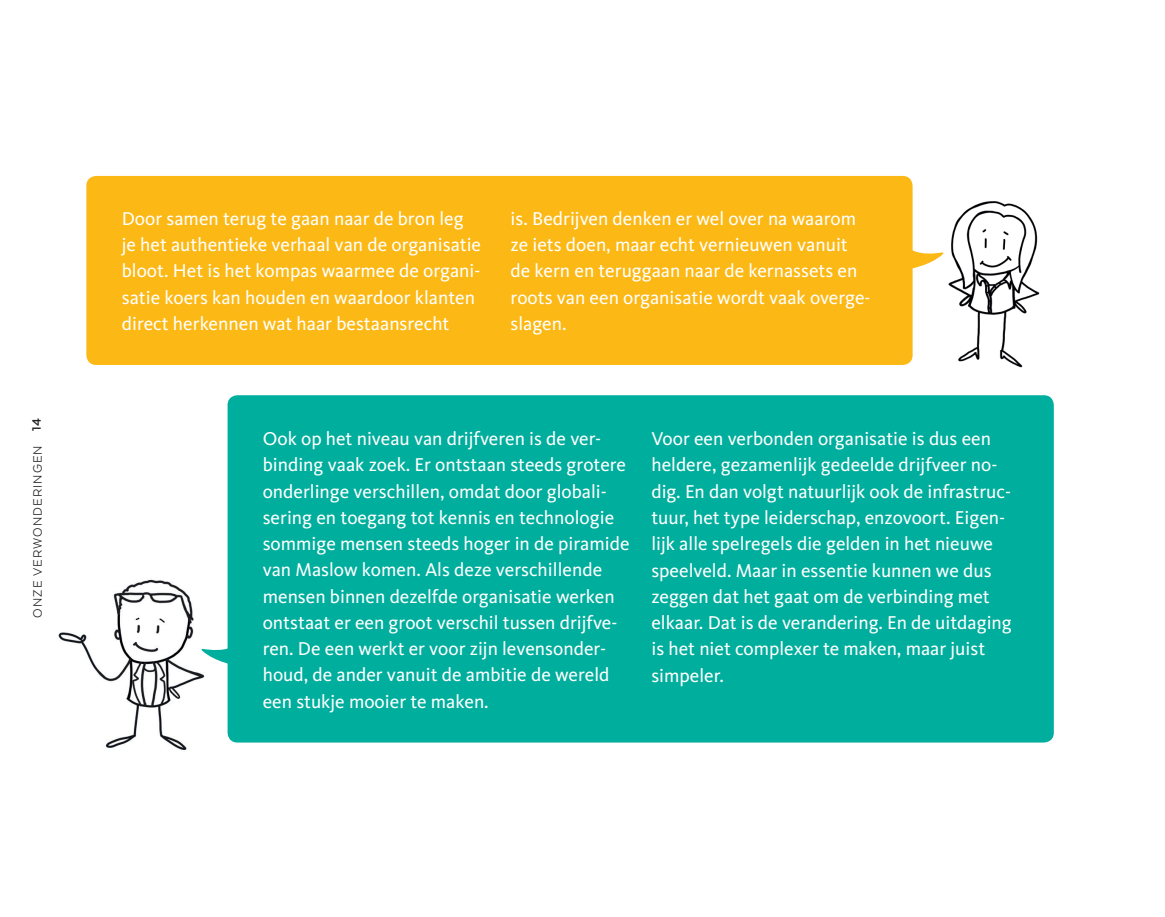
<style>
.page{position:relative;width:1165px;height:917px;background:#fff}
.page>*{position:absolute;margin:0;border:0;box-sizing:border-box;transform-origin:0 0}
.t1{font:19.25px/26.2px "Kievit";color:#fff}
.t2{font:14px "Texta";letter-spacing:.075em;color:#231f20}
.t3{font:700 14px "Texta";color:#231f20}
</style>
<div class="page">
<div style="left:228px;top:395px;width:826px;height:347px;background:#00ae9d;border-radius:10px"></div>
<div style="left:86px;top:176px;width:826px;height:189px;background:#fcb814;border-radius:10px"></div>
<img style="left:58px;top:579px;width:147px;height:172px">
<img style="left:948px;top:201px;width:92px;height:167px">
<svg style="left:912px;top:242px;width:32px;height:27px"></svg>
<svg style="left:201px;top:638px;width:27px;height:28px"></svg>
<p class="t3" style="left:30px;top:431px;width:14px;rotate:-90deg">14</p>
<p class="t2" style="left:30px;top:617px;width:174px;rotate:-90deg">ONZE VERWONDERINGEN</p>
<p class="t1" style="left:122px;top:205px;width:361px">Door samen terug te gaan naar de bron leg je het authentieke verhaal van de organisatie bloot. Het is het kompas waarmee de organi&shy;satie koers kan houden en waardoor klanten direct herkennen wat haar bestaansrecht</p>
<p class="t1" style="left:511px;top:205px;width:362px">is. Bedrijven denken er wel over na waarom ze iets doen, maar echt vernieuwen vanuit de kern en teruggaan naar de kernassets en roots van een organisatie wordt vaak overge&shy;slagen.</p>
<p class="t1" style="left:263px;top:426px;width:368px">Ook op het niveau van drijfveren is de ver&shy;binding vaak zoek. Er ontstaan steeds grotere onderlinge verschillen, omdat door globali&shy;sering en toegang tot kennis en technologie sommige mensen steeds hoger in de piramide van Maslow komen. Als deze verschillende mensen binnen dezelfde organisatie werken ontstaat er een groot verschil tussen drijfve&shy;ren. De een werkt er voor zijn levensonder&shy;houd, de ander vanuit de ambitie de wereld een stukje mooier te maken.</p>
<p class="t1" style="left:651px;top:426px;width:362px">Voor een verbonden organisatie is dus een heldere, gezamenlijk gedeelde drijfveer no&shy;dig. En dan volgt natuurlijk ook de infrastruc&shy;tuur, het type leiderschap, enzovoort. Eigen&shy;lijk alle spelregels die gelden in het nieuwe speelveld. Maar in essentie kunnen we dus zeggen dat het gaat om de verbinding met elkaar. Dat is de verandering. En de uitdaging is het niet complexer te maken, maar juist simpeler.</p>
</div>
